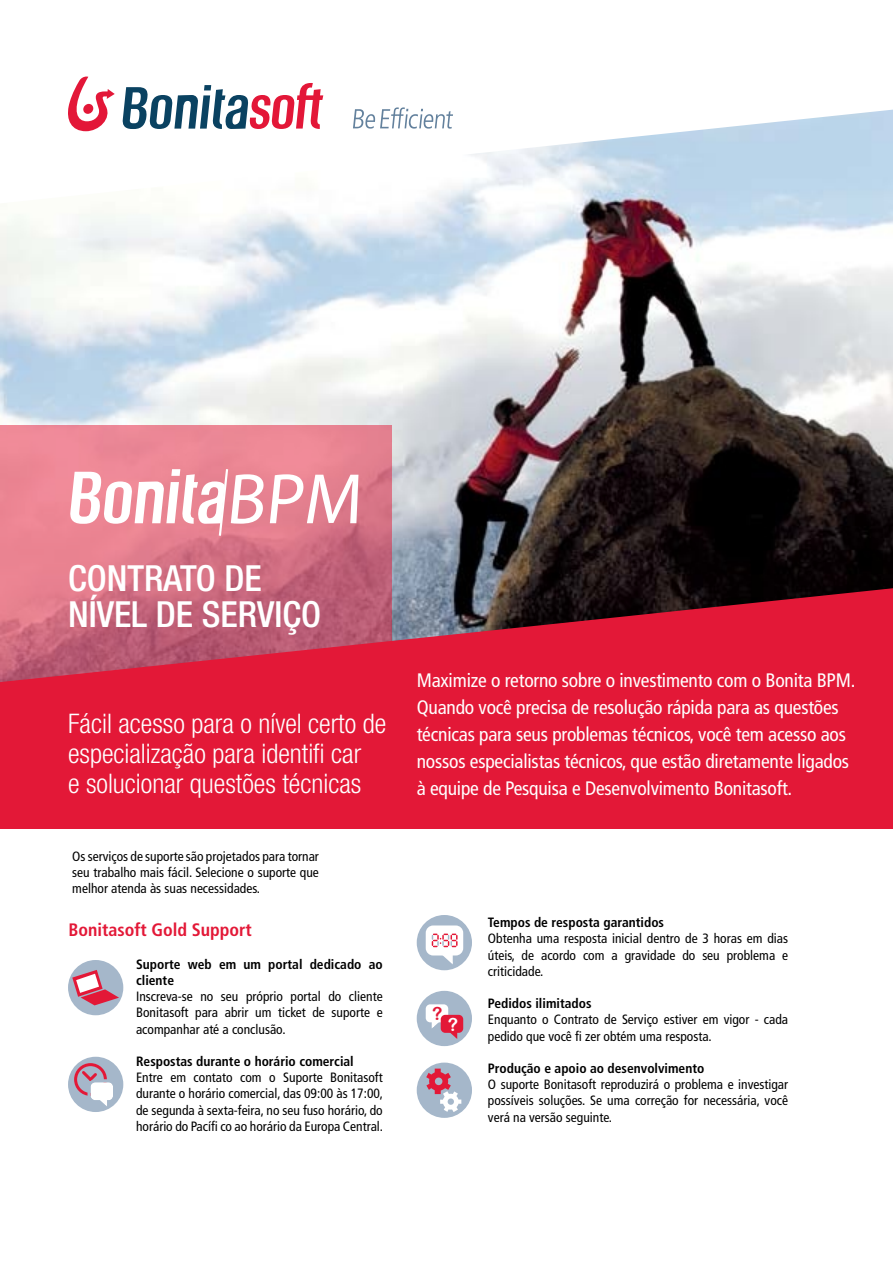
<style>
.page{position:relative;width:893px;height:1263px;background:#fff}
.page>*{position:absolute;margin:0;border:0;box-sizing:border-box;transform-origin:0 0}
.t1{font:72px "Myriad Pro";color:#fff}
.t2{font:500 condensed 36px/36px "Helvetica Neue LT Std";color:#fff}
.t3{font:300 condensed 27px/30px "Helvetica Neue LT Std";color:#fff}
.t4{font:condensed 19.5px/27px "Frutiger LT Std";letter-spacing:-.01em;color:#fff}
.t5{font:700 condensed 18px "Frutiger LT Std";color:#e31837}
.t6{font:18px "Arial Rounded MT Bold";color:#e31837}
.t7{font:18px "Arial Rounded MT Bold";color:#fff}
.t8{font:condensed 13.5px/16.2px "Frutiger LT Std";color:#000;text-align:justify}
.t9{font:700 condensed 13.5px/16.2px "Frutiger LT Std";color:#000}
</style>
<div class="page">
<img style="left:0;top:203px;width:893px;height:385px">
<svg style="left:83px;top:76px;width:810px;height:127px"></svg>
<svg style="left:0;top:588px;width:893px;height:241px;background:#d41a37"></svg>
<svg style="left:68px;top:77px;width:255px;height:54px"></svg>
<svg style="left:353px;top:107px;width:100px;height:22px"></svg>
<svg style="left:0;top:425px;width:391px;height:293px;background:#d85f74"></svg>
<div style="left:68px;top:960px;width:55px;height:55px;background:#a5b7ca;border-radius:50%"></div>
<svg style="left:72px;top:970px;width:47px;height:35px"></svg>
<div style="left:68px;top:1057px;width:55px;height:55px;background:#a5b7ca;border-radius:50%"></div>
<div style="left:74px;top:1063px;width:33px;height:33px;border:3px solid #e31837;border-radius:50%"></div>
<svg style="left:79px;top:1068px;width:37px;height:40px"></svg>
<div style="left:417px;top:915px;width:55px;height:55px;background:#a5b7ca;border-radius:50%"></div>
<div style="left:426px;top:925px;width:37px;height:30px;background:#fff;border-radius:7px"></div>
<svg style="left:432px;top:933px;width:26px;height:31px"></svg>
<div style="left:417px;top:991px;width:55px;height:55px;background:#a5b7ca;border-radius:50%"></div>
<div style="left:426px;top:1004px;width:22px;height:18px;background:#fff;border-radius:4px"></div>
<svg style="left:431px;top:1019px;width:10px;height:11px"></svg>
<div style="left:441px;top:1015px;width:22px;height:18px;background:#e31837;border-radius:4px"></div>
<svg style="left:448px;top:1032px;width:10px;height:7px"></svg>
<div style="left:417px;top:1062px;width:55px;height:56px;background:#a5b7ca;border-radius:50%"></div>
<svg style="left:426px;top:1068px;width:35px;height:44px"></svg>
<svg style="left:70px;top:467px;width:159px;height:71px"></svg>
<h1 class="t1" style="left:225px;top:455px;width:146px">BPM</h1>
<h2 class="t2" style="left:68px;top:560px;width:255px">CONTRATO DE<br>NÍVEL DE SERVIÇO</h2>
<h3 class="t3" style="left:68px;top:708px;width:320px">Fácil acesso para o nível certo de especialização para identifi car<br>e solucionar questões técnicas</h3>
<p class="t8" style="left:72px;top:848px;width:248px">Os serviços de suporte são projetados para tornar seu trabalho mais fácil. Selecione o suporte que melhor atenda às suas necessidades.</p>
<h3 class="t5" style="left:68px;top:919px;width:185px">Bonitasoft Gold Support</h3>
<p class="t9" style="left:136px;top:956px;width:248px">Suporte web em um portal dedicado ao cliente</p>
<p class="t8" style="left:136px;top:988px;width:248px">Inscreva-se no seu próprio portal do cliente Bonitasoft para abrir um ticket de suporte e acompanhar até a conclusão.</p>
<p class="t9" style="left:136px;top:1053px;width:219px">Respostas durante o horário comercial</p>
<p class="t8" style="left:136px;top:1069px;width:249px">Entre em contato com o Suporte Bonitasoft durante o horário comercial, das 09:00 às 17:00, de segunda à sexta-feira, no seu fuso horário, do horário do Pacífi co ao horário da Europa Central.</p>
<p class="t4" style="left:417px;top:667px;width:440px">Maximize o retorno sobre o investimento com o Bonita BPM.<br>Quando você precisa de resolução rápida para as questões técnicas para seus problemas técnicos, você tem acesso aos nossos especialistas técnicos, que estão diretamente ligados à equipe de Pesquisa e Desenvolvimento Bonitasoft.</p>
<h3 class="t6" style="left:432px;top:1003px;width:12px">?</h3>
<h3 class="t7" style="left:448px;top:1013px;width:12px">?</h3>
<p class="t9" style="left:488px;top:914px;width:178px">Tempos de resposta garantidos</p>
<p class="t8" style="left:488px;top:931px;width:302px">Obtenha uma resposta inicial dentro de 3 horas em dias úteis, de acordo com a gravidade do seu problema e criticidade.</p>
<p class="t9" style="left:488px;top:995px;width:105px">Pedidos ilimitados</p>
<p class="t8" style="left:488px;top:1012px;width:302px">Enquanto o Contrato de Serviço estiver em vigor - cada pedido que você fi zer obtém uma resposta.</p>
<p class="t9" style="left:488px;top:1060px;width:218px">Produção e apoio ao desenvolvimento</p>
<p class="t8" style="left:488px;top:1076px;width:302px">O suporte Bonitasoft reproduzirá o problema e investigar possíveis soluções. Se uma correção for necessária, você verá na versão seguinte.</p>
</div>
